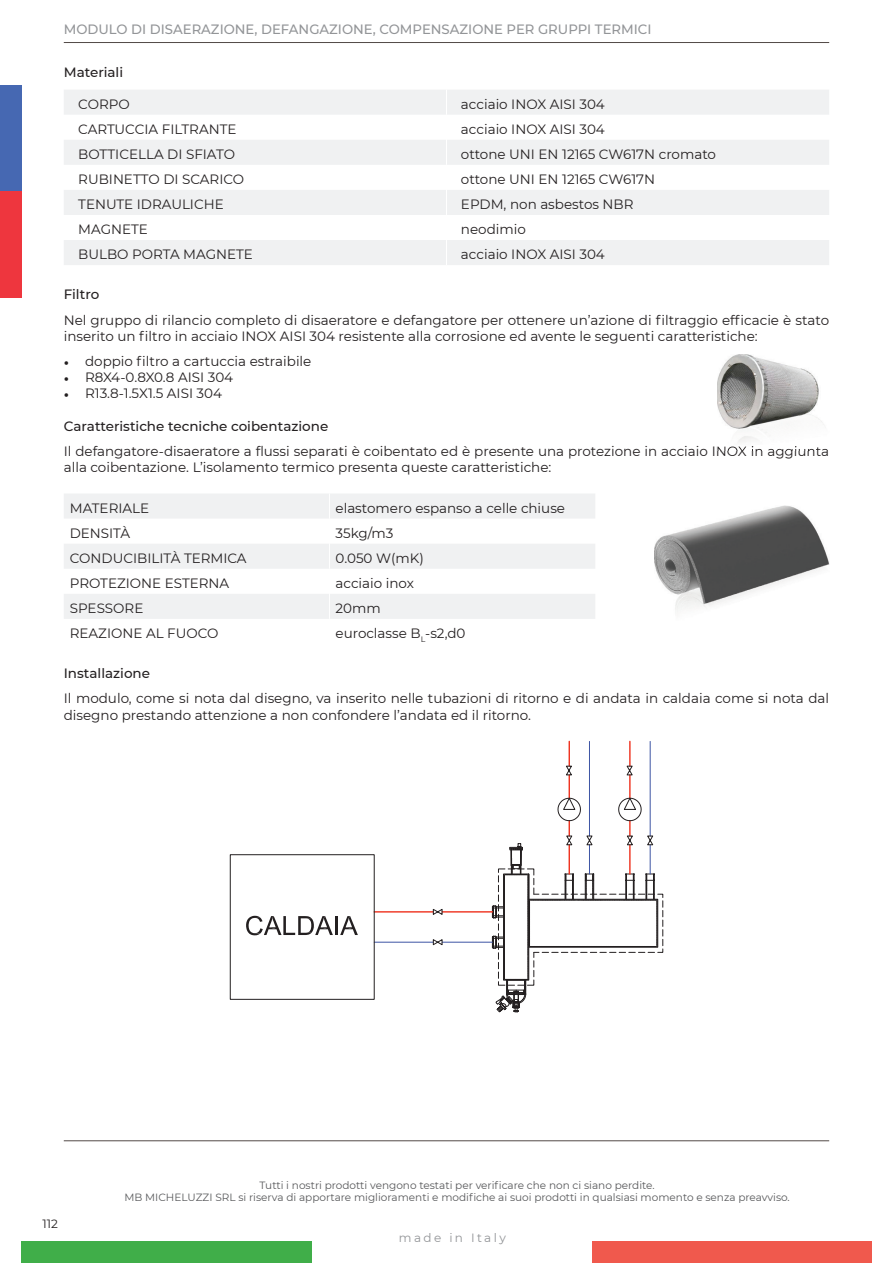
<style>
.page{position:relative;width:893px;height:1263px;background:#fff}
.page>*{position:absolute;margin:0;border:0;box-sizing:border-box;transform-origin:0 0}
.t1{font:13.5px/16.2px "Montserrat";color:#231f20}
.t2{font:500 13.5px "Montserrat";color:#231f20}
.t3{font:500 13.5px "Montserrat";color:#939598}
.t4{font:12px "Montserrat";letter-spacing:.2em;color:#939598}
.t5{font:12px "Montserrat";color:#231f20}
.t6{font:10.5px/12.6px "Montserrat";color:#57585a;text-align:center}
.s1{font-family:"Minion Pro";font-weight:500}
</style>
<div class="page">
<div style="left:21px;top:1242px;width:292px;height:21px;background:#40ae49"></div>
<div style="left:592px;top:1242px;width:280px;height:21px;background:#f0594d"></div>
<div style="left:0;top:85px;width:21px;height:106px;background:#4668b2"></div>
<div style="left:0;top:191px;width:21px;height:107px;background:#ee363e"></div>
<hr style="left:64px;top:1140px;width:765px;height:1px;background:#524a47">
<hr style="left:64px;top:42px;width:765px;height:1px;background:#524a47">
<svg style="left:64px;top:90px;width:765px;height:175px;fill:#f0f1f2"></svg>
<svg style="left:446px;top:90px;width:1px;height:175px"></svg>
<img style="left:654px;top:505px;width:175px;height:107px">
<svg style="left:64px;top:494px;width:531px;height:125px;fill:#f0f1f2"></svg>
<svg style="left:329px;top:494px;width:1px;height:125px"></svg>
<img style="left:717px;top:354px;width:107px;height:89px">
<img style="left:717px;top:446px;width:111px;height:5px">
<hr style="left:442px;top:911px;width:50px;height:1px;background:#ef3522">
<hr style="left:374px;top:911px;width:59px;height:1px;background:#ef3522">
<hr style="left:442px;top:942px;width:50px;height:1px;background:#3d54a4">
<hr style="left:374px;top:942px;width:59px;height:1px;background:#3d54a4">
<svg style="left:433px;top:909px;width:9px;height:6px"></svg>
<svg style="left:433px;top:939px;width:9px;height:6px"></svg>
<div style="left:230px;top:854px;width:144px;height:145px;border:1px solid #231f20"></div>
<svg style="left:492px;top:741px;width:171px;height:271px"></svg>
<svg style="left:246px;top:916px;width:87px;height:19px"></svg>
<hr style="left:335px;top:916px;width:3px;height:19px;background:#231f20">
<svg style="left:340px;top:916px;width:18px;height:19px"></svg>
<p class="t3" style="left:64px;top:20px;width:589px">MODULO DI DISAERAZIONE, DEFANGAZIONE, COMPENSAZIONE PER GRUPPI TERMICI</p>
<p class="t2" style="left:64px;top:63px;width:61px">Materiali</p>
<p class="t1" style="left:78px;top:95px;width:53px">CORPO</p>
<p class="t1" style="left:461px;top:95px;width:145px">acciaio INOX AISI 304</p>
<p class="t1" style="left:78px;top:120px;width:160px">CARTUCCIA FILTRANTE</p>
<p class="t1" style="left:461px;top:120px;width:145px">acciaio INOX AISI 304</p>
<p class="t1" style="left:78px;top:145px;width:158px">BOTTICELLA DI SFIATO</p>
<p class="t1" style="left:461px;top:145px;width:257px">ottone UNI EN 12165 CW617N cromato</p>
<p class="t1" style="left:78px;top:171px;width:167px">RUBINETTO DI SCARICO</p>
<p class="t1" style="left:461px;top:171px;width:196px">ottone UNI EN 12165 CW617N</p>
<p class="t1" style="left:78px;top:196px;width:147px">TENUTE IDRAULICHE</p>
<p class="t1" style="left:461px;top:196px;width:174px">EPDM, non asbestos NBR</p>
<p class="t1" style="left:78px;top:221px;width:71px">MAGNETE</p>
<p class="t1" style="left:461px;top:221px;width:66px">neodimio</p>
<p class="t1" style="left:78px;top:246px;width:176px">BULBO PORTA MAGNETE</p>
<p class="t1" style="left:461px;top:246px;width:145px">acciaio INOX AISI 304</p>
<p class="t2" style="left:64px;top:285px;width:37px">Filtro</p>
<p class="t1" style="left:64px;top:311px;width:767px">Nel gruppo di rilancio completo di disaeratore e defangatore per ottenere un’azione di filtraggio efficacie è stato inserito un filtro in acciaio INOX AISI 304 resistente alla corrosione ed avente le seguenti caratteristiche:</p>
<p class="t1" style="left:64px;top:353px;width:249px"><span class="s1">•</span> doppio filtro a cartuccia estraibile</p>
<p class="t1" style="left:64px;top:369px;width:171px"><span class="s1">•</span> R8X4-0.8X0.8 AISI 304</p>
<p class="t1" style="left:64px;top:385px;width:160px"><span class="s1">•</span> R13.8-1.5X1.5 AISI 304</p>
<p class="t2" style="left:64px;top:417px;width:266px">Caratteristiche tecniche coibentazione</p>
<p class="t1" style="left:64px;top:443px;width:767px">Il defangatore-disaeratore a flussi separati è coibentato ed è presente una protezione in acciaio INOX in aggiunta alla coibentazione. L’isolamento termico presenta queste caratteristiche:</p>
<p class="t1" style="left:70px;top:499px;width:81px">MATERIALE</p>
<p class="t1" style="left:336px;top:499px;width:231px">elastomero espanso a celle chiuse</p>
<p class="t1" style="left:70px;top:524px;width:62px">DENSITÀ</p>
<p class="t1" style="left:336px;top:524px;width:59px">35kg/m3</p>
<p class="t1" style="left:70px;top:549px;width:178px">CONDUCIBILITÀ TERMICA</p>
<p class="t1" style="left:336px;top:549px;width:90px">0.050 W(mK)</p>
<p class="t1" style="left:70px;top:574px;width:161px">PROTEZIONE ESTERNA</p>
<p class="t1" style="left:336px;top:574px;width:80px">acciaio inox</p>
<p class="t1" style="left:70px;top:599px;width:75px">SPESSORE</p>
<p class="t1" style="left:336px;top:599px;width:47px">20mm</p>
<p class="t1" style="left:70px;top:625px;width:150px">REAZIONE AL FUOCO</p>
<p class="t1" style="left:336px;top:625px;width:131px">euroclasse B<sub>L</sub>-s2,d0</p>
<p class="t2" style="left:64px;top:664px;width:88px">Installazione</p>
<p class="t1" style="left:64px;top:690px;width:767px">Il modulo, come si nota dal disegno, va inserito nelle tubazioni di ritorno e di andata in caldaia come si nota dal disegno prestando attenzione a non confondere l’andata ed il ritorno.</p>
<p class="t5" style="left:43px;top:1215px;width:17px">112</p>
<p class="t6" style="left:124px;top:1178px;width:667px">Tutti i nostri prodotti vengono testati per verificare che non ci siano perdite.<br>MB MICHELUZZI SRL si riserva di apportare miglioramenti e modifiche ai suoi prodotti in qualsiasi momento e senza preavviso.</p>
<p class="t4" style="left:399px;top:1229px;width:108px">made in Italy</p>
</div>
